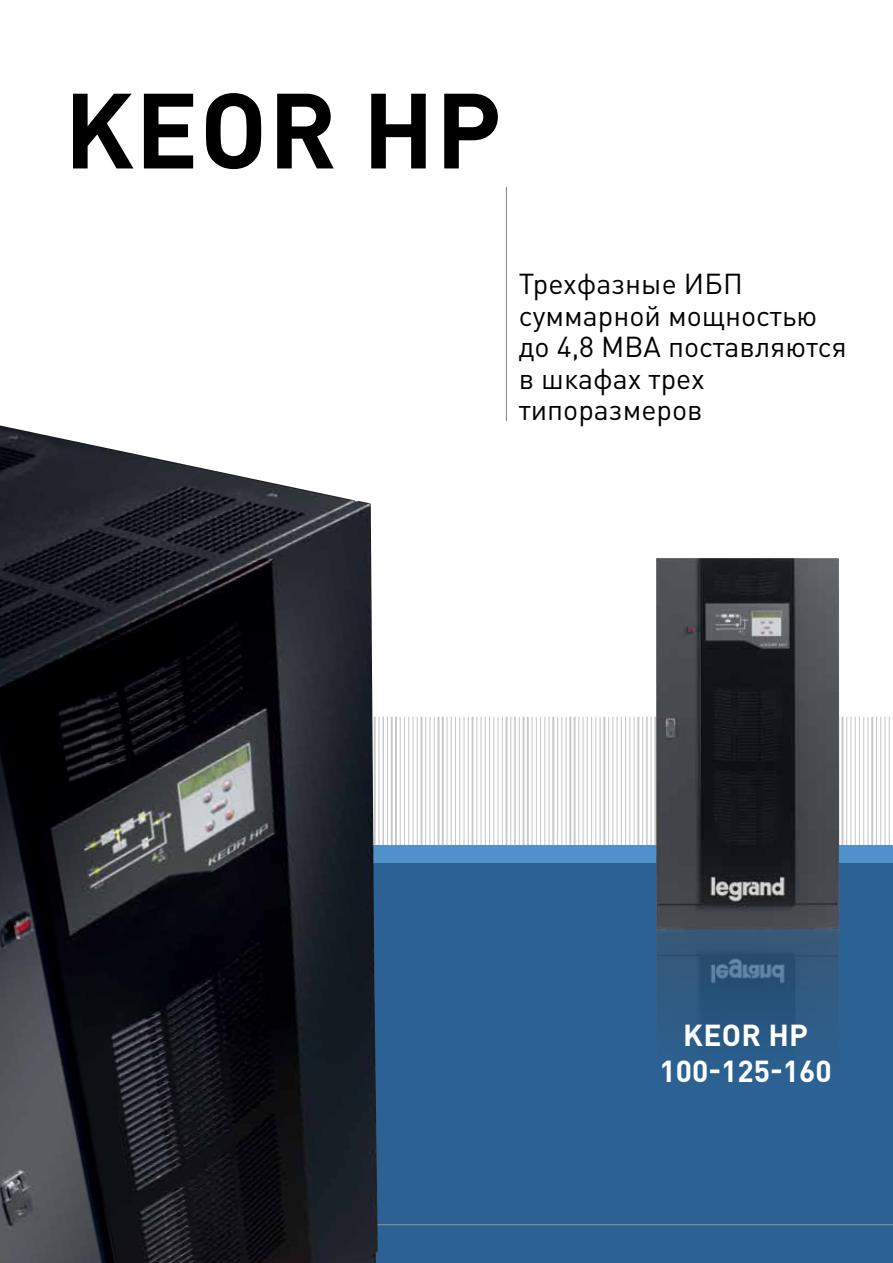
<style>
.page{position:relative;width:893px;height:1263px;background:#fff}
.page>*{position:absolute;margin:0;border:0;box-sizing:border-box;transform-origin:0 0}
.t1{font:700 105px "DIN Pro";letter-spacing:.01em;color:#000}
.t2{font:700 30px/36px "DIN Pro";color:#fff;text-align:center}
.t3{font:28.5px/31.5px "DIN Pro";color:#000}
</style>
<div class="page">
<div style="left:0;top:859px;width:893px;height:404px;background:#2c6293"></div>
<hr style="left:654px;top:717px;width:2px;height:131px;background:#c7c8ca">
<hr style="left:651px;top:717px;width:1px;height:131px;background:#c7c8ca">
<hr style="left:646px;top:717px;width:1px;height:131px;background:#c7c8ca">
<hr style="left:642px;top:717px;width:1px;height:131px;background:#c7c8ca">
<hr style="left:637px;top:717px;width:2px;height:131px;background:#c7c8ca">
<hr style="left:634px;top:717px;width:1px;height:131px;background:#c7c8ca">
<hr style="left:630px;top:717px;width:1px;height:131px;background:#c7c8ca">
<hr style="left:625px;top:717px;width:1px;height:131px;background:#c7c8ca">
<hr style="left:621px;top:717px;width:1px;height:131px;background:#c7c8ca">
<hr style="left:617px;top:717px;width:1px;height:131px;background:#c7c8ca">
<hr style="left:612px;top:717px;width:1px;height:131px;background:#c7c8ca">
<hr style="left:608px;top:717px;width:1px;height:131px;background:#c7c8ca">
<hr style="left:603px;top:717px;width:2px;height:131px;background:#c7c8ca">
<hr style="left:600px;top:717px;width:1px;height:131px;background:#c7c8ca">
<hr style="left:596px;top:717px;width:1px;height:131px;background:#c7c8ca">
<hr style="left:591px;top:717px;width:1px;height:131px;background:#c7c8ca">
<hr style="left:587px;top:717px;width:1px;height:131px;background:#c7c8ca">
<hr style="left:583px;top:717px;width:1px;height:131px;background:#c7c8ca">
<hr style="left:578px;top:717px;width:1px;height:131px;background:#c7c8ca">
<hr style="left:574px;top:717px;width:2px;height:131px;background:#c7c8ca">
<hr style="left:569px;top:717px;width:2px;height:131px;background:#c7c8ca">
<hr style="left:566px;top:717px;width:1px;height:131px;background:#c7c8ca">
<hr style="left:561px;top:717px;width:1px;height:131px;background:#c7c8ca">
<hr style="left:557px;top:717px;width:1px;height:131px;background:#c7c8ca">
<hr style="left:552px;top:717px;width:2px;height:131px;background:#c7c8ca">
<hr style="left:549px;top:717px;width:1px;height:131px;background:#c7c8ca">
<hr style="left:544px;top:717px;width:1px;height:131px;background:#c7c8ca">
<hr style="left:540px;top:717px;width:1px;height:131px;background:#c7c8ca">
<hr style="left:536px;top:717px;width:1px;height:131px;background:#c7c8ca">
<hr style="left:531px;top:717px;width:2px;height:131px;background:#c7c8ca">
<hr style="left:527px;top:717px;width:2px;height:131px;background:#c7c8ca">
<hr style="left:523px;top:717px;width:1px;height:131px;background:#c7c8ca">
<hr style="left:519px;top:717px;width:1px;height:131px;background:#c7c8ca">
<hr style="left:514px;top:717px;width:2px;height:131px;background:#c7c8ca">
<hr style="left:510px;top:717px;width:1px;height:131px;background:#c7c8ca">
<hr style="left:506px;top:717px;width:1px;height:131px;background:#c7c8ca">
<hr style="left:502px;top:717px;width:1px;height:131px;background:#c7c8ca">
<hr style="left:498px;top:717px;width:1px;height:131px;background:#c7c8ca">
<hr style="left:493px;top:717px;width:1px;height:131px;background:#c7c8ca">
<hr style="left:489px;top:717px;width:1px;height:131px;background:#c7c8ca">
<hr style="left:485px;top:717px;width:1px;height:131px;background:#c7c8ca">
<hr style="left:480px;top:717px;width:2px;height:131px;background:#c7c8ca">
<hr style="left:476px;top:717px;width:1px;height:131px;background:#c7c8ca">
<hr style="left:472px;top:717px;width:1px;height:131px;background:#c7c8ca">
<hr style="left:468px;top:717px;width:1px;height:131px;background:#c7c8ca">
<hr style="left:464px;top:717px;width:1px;height:131px;background:#c7c8ca">
<hr style="left:459px;top:717px;width:1px;height:131px;background:#c7c8ca">
<hr style="left:455px;top:717px;width:1px;height:131px;background:#c7c8ca">
<hr style="left:451px;top:717px;width:1px;height:131px;background:#c7c8ca">
<hr style="left:446px;top:717px;width:2px;height:131px;background:#c7c8ca">
<hr style="left:442px;top:717px;width:2px;height:131px;background:#c7c8ca">
<hr style="left:438px;top:717px;width:1px;height:131px;background:#c7c8ca">
<hr style="left:434px;top:717px;width:1px;height:131px;background:#c7c8ca">
<hr style="left:429px;top:717px;width:1px;height:131px;background:#c7c8ca">
<hr style="left:425px;top:717px;width:1px;height:131px;background:#c7c8ca">
<hr style="left:420px;top:717px;width:2px;height:131px;background:#c7c8ca">
<hr style="left:417px;top:717px;width:1px;height:131px;background:#c7c8ca">
<hr style="left:412px;top:717px;width:1px;height:131px;background:#c7c8ca">
<hr style="left:408px;top:717px;width:1px;height:131px;background:#c7c8ca">
<hr style="left:404px;top:717px;width:1px;height:131px;background:#c7c8ca">
<hr style="left:400px;top:717px;width:1px;height:131px;background:#c7c8ca">
<hr style="left:395px;top:717px;width:2px;height:131px;background:#c7c8ca">
<hr style="left:391px;top:717px;width:2px;height:131px;background:#c7c8ca">
<hr style="left:387px;top:717px;width:1px;height:131px;background:#c7c8ca">
<hr style="left:378px;top:717px;width:1px;height:131px;background:#c7c8ca">
<hr style="left:383px;top:717px;width:1px;height:131px;background:#c7c8ca">
<hr style="left:889px;top:717px;width:1px;height:131px;background:#c7c8ca">
<hr style="left:884px;top:717px;width:1px;height:131px;background:#c7c8ca">
<hr style="left:880px;top:717px;width:1px;height:131px;background:#c7c8ca">
<hr style="left:876px;top:717px;width:1px;height:131px;background:#c7c8ca">
<hr style="left:871px;top:717px;width:2px;height:131px;background:#c7c8ca">
<hr style="left:867px;top:717px;width:1px;height:131px;background:#c7c8ca">
<hr style="left:863px;top:717px;width:1px;height:131px;background:#c7c8ca">
<hr style="left:859px;top:717px;width:1px;height:131px;background:#c7c8ca">
<hr style="left:855px;top:717px;width:1px;height:131px;background:#c7c8ca">
<hr style="left:850px;top:717px;width:1px;height:131px;background:#c7c8ca">
<hr style="left:846px;top:717px;width:1px;height:131px;background:#c7c8ca">
<hr style="left:841px;top:717px;width:2px;height:131px;background:#c7c8ca">
<div style="left:0;top:845px;width:893px;height:18px;background:#5091cd"></div>
<hr style="left:0;top:1224px;width:893px;height:1px;background:#939598">
<img style="left:656px;top:558px;width:183px;height:668px">
<img style="left:0;top:425px;width:378px;height:838px">
<hr style="left:506px;top:187px;width:1px;height:234px;background:#808285">
<h1 class="t1" style="left:64px;top:43px;width:439px">KEOR HP</h1>
<p class="t3" style="left:519px;top:268px;width:329px">Трехфазные ИБП суммарной мощностью до 4,8 МВА поставляются в шкафах трех типоразмеров</p>
<p class="t2" style="left:659px;top:1013px;width:174px">KEOR HP<br>100-125-160</p>
</div>
